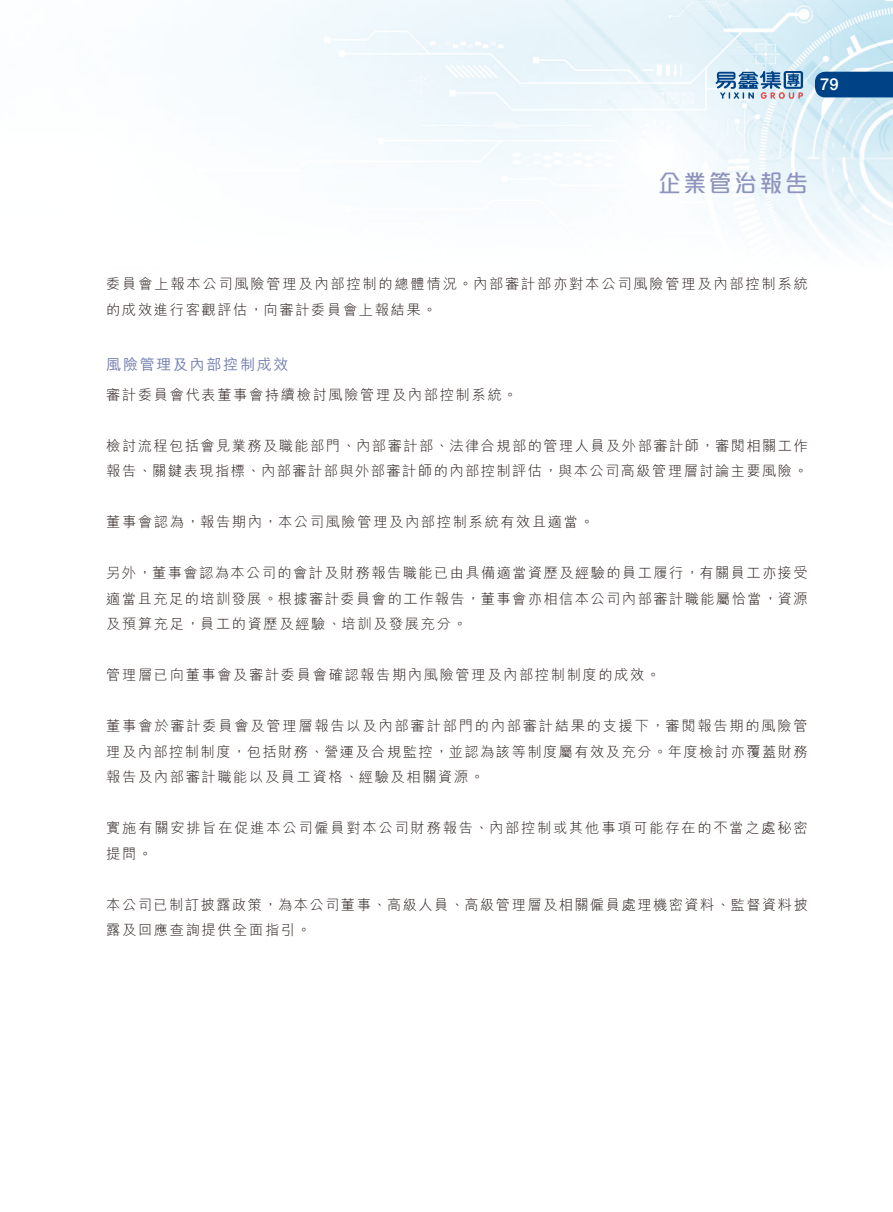
<style>
.page{position:relative;width:893px;height:1212px;background:#fff}
.page>*{position:absolute;margin:0;border:0;box-sizing:border-box;transform-origin:0 0}
.t1{font:500 24px "M Elle HK";letter-spacing:.115em;color:#8d93bd;scale:.95 1}
.t2{font:500 16.5px "Helvetica Neue";color:#fff}
.t3{font:500 15px "M Hei HK";letter-spacing:.115em;color:#747fb0}
.t4{font:300 14.25px/25.5px "M Hei HK";letter-spacing:.115em;color:#231916}
</style>
<div class="page">
<img style="left:273px;top:0;width:620px;height:249px">
<div style="left:815px;top:72px;width:78px;height:25px;background:#004286"></div>
<svg style="left:716px;top:71px;width:87px;height:28px;background:#88a5c3"></svg>
<p class="t2" style="left:820px;top:74px;width:20px">79</p>
<h1 class="t1" style="left:658px;top:166px;width:159px">企業管治報告</h1>
<p class="t4" style="left:106px;top:271px;width:703px">委員會上報本公司風險管理及內部控制的總體情況。內部審計部亦對本公司風險管理及內部控制系統的成效進行客觀評估，向審計委員會上報結果。</p>
<p class="t3" style="left:106px;top:353px;width:184px">風險管理及內部控制成效</p>
<p class="t4" style="left:106px;top:381px;width:413px">審計委員會代表董事會持續檢討風險管理及內部控制系統。</p>
<p class="t4" style="left:106px;top:432px;width:703px">檢討流程包括會見業務及職能部門、內部審計部、法律合規部的管理人員及外部審計師，審閱相關工作報告、關鍵表現指標、內部審計部與外部審計師的內部控制評估，與本公司高級管理層討論主要風險。</p>
<p class="t4" style="left:106px;top:509px;width:489px">董事會認為，報告期內，本公司風險管理及內部控制系統有效且適當。</p>
<p class="t4" style="left:106px;top:560px;width:703px;text-align:justify">另外，董事會認為本公司的會計及財務報告職能已由具備適當資歷及經驗的員工履行，有關員工亦接受適當且充足的培訓發展。根據審計委員會的工作報告，董事會亦相信本公司內部審計職能屬恰當，資源及預算充足，員工的資歷及經驗、培訓及發展充分。</p>
<p class="t4" style="left:106px;top:662px;width:555px">管理層已向董事會及審計委員會確認報告期內風險管理及內部控制制度的成效。</p>
<p class="t4" style="left:106px;top:713px;width:703px;text-align:justify">董事會於審計委員會及管理層報告以及內部審計部門的內部審計結果的支援下，審閱報告期的風險管理及內部控制制度，包括財務、營運及合規監控，並認為該等制度屬有效及充分。年度檢討亦覆蓋財務報告及內部審計職能以及員工資格、經驗及相關資源。</p>
<p class="t4" style="left:106px;top:815px;width:703px">實施有關安排旨在促進本公司僱員對本公司財務報告、內部控制或其他事項可能存在的不當之處秘密提問。</p>
<p class="t4" style="left:106px;top:891px;width:703px">本公司已制訂披露政策，為本公司董事、高級人員、高級管理層及相關僱員處理機密資料、監督資料披露及回應查詢提供全面指引。</p>
</div>
